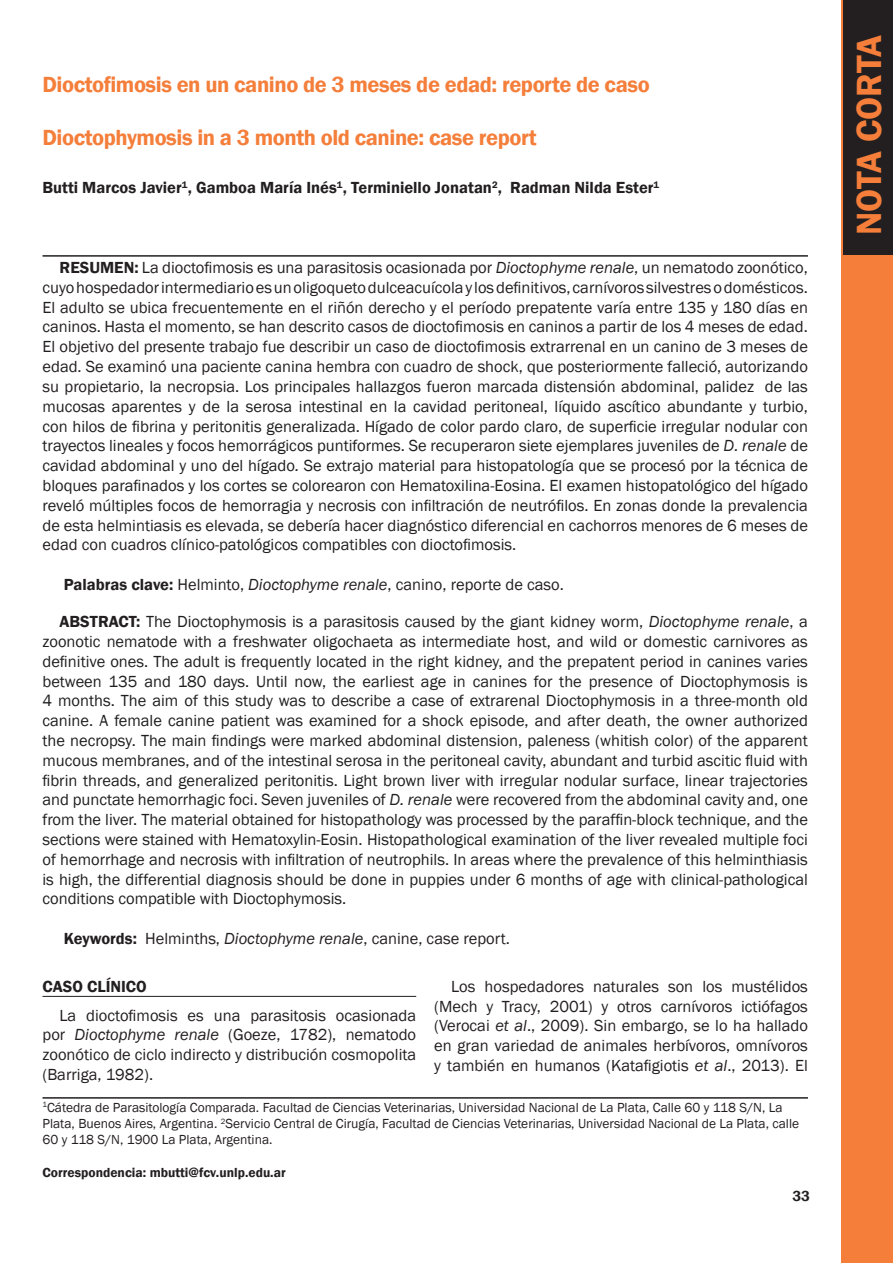
<style>
.page{position:relative;width:893px;height:1263px;background:#fff}
.page>*{position:absolute;margin:0;border:0;box-sizing:border-box;transform-origin:0 0}
.t1{font:600 36px "Franklin Gothic";color:#f47e3a}
.t2{font:600 22.5px "Franklin Gothic";letter-spacing:-.02em;color:#f47e3a}
.t3{font:16.5px/19.8px "Franklin Gothic";color:#231f20;text-align:justify}
.t4{font:16.5px/19.8px "Franklin Gothic";color:#1e1f1e;text-align:justify}
.t5{font:600 16.5px "Franklin Gothic";color:#231f20}
.t6{font:600 15px "Franklin Gothic";color:#231f20}
.t7{font:13.5px/16.2px "Franklin Gothic";color:#231f20}
.t8{font:600 13.5px "Franklin Gothic";color:#231f20}
.s1{font-weight:600}
.s2{font-style:italic}
.s3{color:#1e1f1e}
.s4{font-style:italic;color:#1e1f1e}
.s5{font-weight:600;color:#231f20}
</style>
<div class="page">
<div style="left:842px;top:0;width:51px;height:1263px;background:#f47e3a"></div>
<div style="left:843px;top:0;width:50px;height:254px;background:#231f20"></div>
<hr style="left:43px;top:1097px;width:765px;height:2px;background:#231f20">
<hr style="left:43px;top:996px;width:373px;height:1px;background:#231f20">
<hr style="left:43px;top:255px;width:765px;height:2px;background:#231f20">
<h2 class="t2" style="left:43px;top:71px;width:609px">Dioctofimosis en un canino de 3 meses de edad: reporte de caso</h2>
<h2 class="t2" style="left:43px;top:123px;width:496px">Dioctophymosis in a 3 month old canine: case report</h2>
<p class="t5" style="left:43px;top:178px;width:618px">Butti Marcos Javier<sup>1</sup>, Gamboa María Inés<sup>1</sup>, Terminiello Jonatan<sup>2</sup>, Radman Nilda Ester<sup>1</sup></p>
<p class="t3" style="left:43px;top:258px;width:767px;text-indent:17px"><span class="s1">RESUMEN:</span> La dioctofimosis es una parasitosis ocasionada por <span class="s2">Dioctophyme renale</span>, un nematodo zoonótico, cuyo hospedador intermediario es un oligoqueto dulceacuícola y los definitivos, carnívoros silvestres o domésticos.<br>El adulto se ubica frecuentemente en el riñón derecho y el período prepatente varía entre 135 y 180 días en caninos. Hasta el momento, se han descrito casos de dioctofimosis en caninos a partir de los 4 meses de edad.<br>El objetivo del presente trabajo fue describir un caso de dioctofimosis extrarrenal en un canino de 3 meses de edad. Se examinó una paciente canina hembra con cuadro de shock, que posteriormente falleció, autorizando su propietario, la necropsia. <span class="s3">Los principales hallazgos fueron marcada distensión abdominal, palidez de las mucosas aparentes y de la serosa intestinal en la cavidad peritoneal, líquido ascítico abundante y turbio, con hilos de fibrina y peritonitis generalizada. Hígado de color pardo claro, de superficie irregular nodular con trayectos lineales y focos hemorrágicos puntiformes. Se recuperaron siete ejemplares juveniles de</span> <span class="s2">D. renale</span> <span class="s3">de cavidad abdominal y uno del hígado</span><span class="s4">.</span> <span class="s3">Se extrajo material para histopatología que se procesó por la técnica de bloques parafinados y los cortes se colorearon con Hematoxilina-Eosina. El examen histopatológico del hígado reveló múltiples focos de hemorragia y necrosis con infiltración de neutrófilos.</span> En zonas donde la prevalencia de esta helmintiasis es elevada, se debería hacer diagnóstico diferencial en cachorros menores de 6 meses de edad con cuadros clínico-<span class="s3">patológicos compatibles con dioctofimosis.</span></p>
<p class="t3" style="left:64px;top:575px;width:502px"><span class="s1">Palabras clave:</span> Helminto, <span class="s2">Dioctophyme renale</span>, canino, reporte de caso.</p>
<p class="t4" style="left:42px;top:612px;width:767px;text-indent:17px"><span class="s5">ABSTRACT:</span> The Dioctophymosis is a parasitosis caused by the giant kidney worm, <span class="s2">Dioctophyme renale</span>, a zoonotic nematode with a freshwater oligochaeta as intermediate host, and wild or domestic carnivores as definitive ones. The adult is frequently located in the right kidney, and the prepatent period in canines varies between 135 and 180 days. Until now, the earliest age in canines for the presence of Dioctophymosis is 4 months. The aim of this study was to describe a case of extrarenal Dioctophymosis in a three-month old canine. A female canine patient was examined for a shock episode, and after death, the owner authorized the necropsy. The main findings were marked abdominal distension, paleness (whitish color) of the apparent mucous membranes, and of the intestinal serosa in the peritoneal cavity, abundant and turbid ascitic fluid with fibrin threads, and generalized peritonitis. Light brown liver with irregular nodular surface, linear trajectories and punctate hemorrhagic foci. Seven juveniles of <span class="s2">D. renale</span> were recovered from the abdominal cavity and, one from the liver. The material obtained for histopathology was processed by the paraffin-block technique, and the sections were stained with Hematoxylin-Eosin. Histopathological examination of the liver revealed multiple foci of hemorrhage and necrosis with infiltration of neutrophils. In areas where the prevalence of this helminthiasis is high, the differential diagnosis should be done in puppies under 6 months of age with clinical-pathological conditions compatible with Dioctophymosis.</p>
<p class="t3" style="left:64px;top:929px;width:448px"><span class="s1">Keywords:</span> Helminths, <span class="s2">Dioctophyme renale</span>, canine, case report.</p>
<p class="t3" style="left:434px;top:977px;width:375px;text-indent:17px">Los hospedadores naturales son los mustélidos (Mech y Tracy, 2001) y otros carnívoros ictiófagos (Verocai <span class="s2">et al</span>., 2009). Sin embargo, se lo ha hallado en gran variedad de animales herbívoros, omnívoros y también en humanos (Katafigiotis <span class="s2">et al</span>., 2013). El</p>
<p class="t5" style="left:43px;top:976px;width:106px">CASO CLÍNICO</p>
<p class="t3" style="left:43px;top:1005px;width:375px;text-indent:17px">La dioctofimosis es una parasitosis ocasionada por <span class="s2">Dioctophyme renale</span> (Goeze, 1782), nematodo zoonótico de ciclo indirecto y distribución cosmopolita (Barriga, 1982).</p>
<p class="t7" style="left:43px;top:1099px;width:758px"><sup>1</sup>Cátedra de Parasitología Comparada. Facultad de Ciencias Veterinarias, Universidad Nacional de La Plata, Calle 60 y 118 S/N, La<br>Plata, Buenos Aires, Argentina. <sup>2</sup>Servicio Central de Cirugía, Facultad de Ciencias Veterinarias, Universidad Nacional de La Plata, calle<br>60 y 118 S/N, 1900 La Plata, Argentina.</p>
<p class="t8" style="left:43px;top:1164px;width:245px">Correspondencia: mbutti@fcv.unlp.edu.ar</p>
<p class="t6" style="left:792px;top:1187px;width:19px">33</p>
<h1 class="t1" style="left:847px;top:235px;width:202px;rotate:-90deg">NOTA CORTA</h1>
</div>
